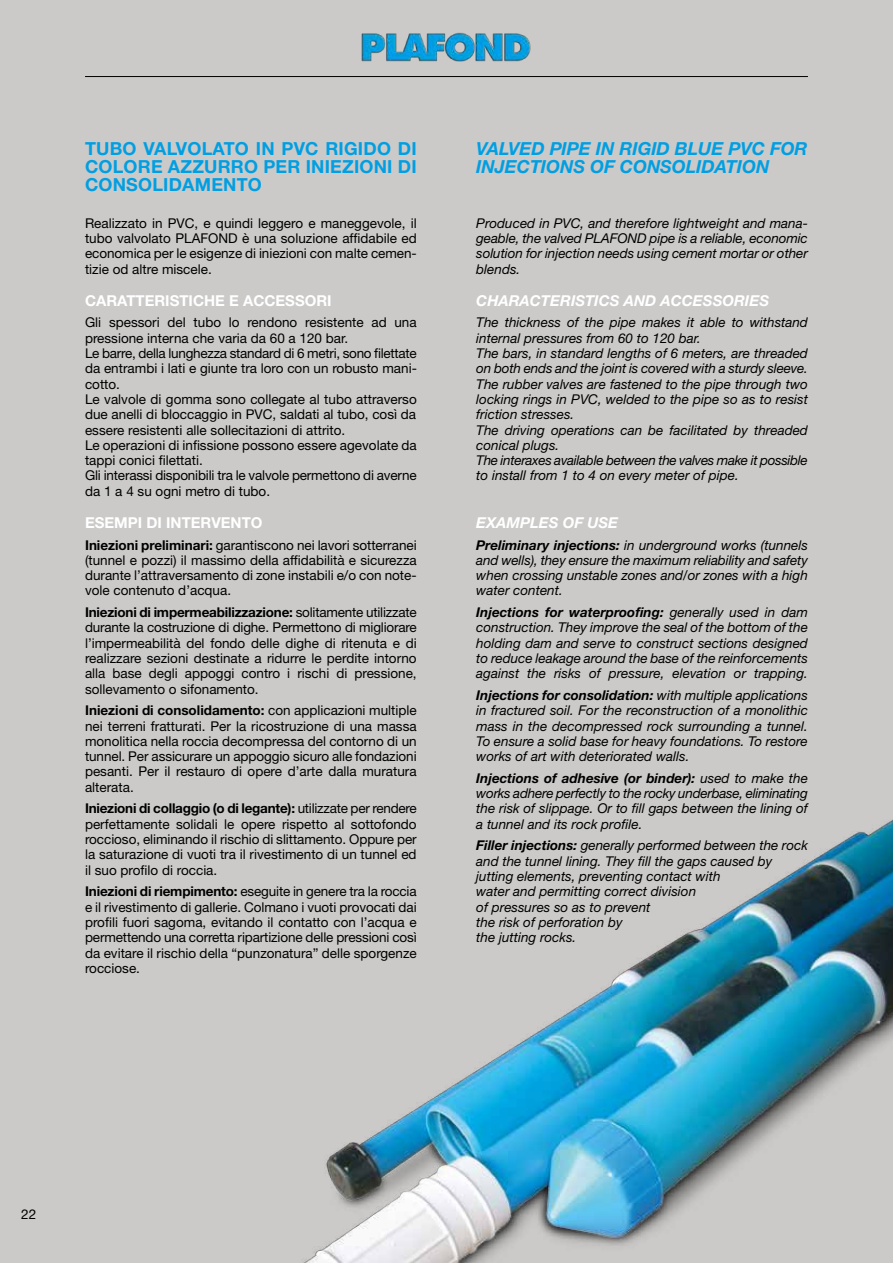
<style>
.page{position:relative;width:893px;height:1263px;background:#cbcac8}
.page>*{position:absolute;margin:0;border:0;box-sizing:border-box;transform-origin:0 0}
.t1{font:700 18px/18px "Helvetica Neue";letter-spacing:.01em;color:#009fe3;text-align:justify}
.t2{font:italic 700 18px/18px "Helvetica Neue";letter-spacing:-.005em;color:#009fe3}
.t3{font:700 15px "Helvetica Neue";color:#fff}
.t4{font:italic 700 15px "Helvetica Neue";color:#fff}
.t5{font:13.5px/15.3px "Helvetica Neue";color:#000;text-align:justify}
.t6{font:italic 13.5px/15.3px "Helvetica Neue";color:#000;text-align:justify}
.s1{font-weight:700}
</style>
<div class="page">
<img style="left:304px;top:819px;width:589px;height:444px">
<img style="left:361px;top:32px;width:170px;height:30px">
<hr style="left:85px;top:76px;width:723px;height:1px;background:#000">
<h1 class="t1" style="left:85px;top:139px;width:333px">TUBO VALVOLATO IN PVC RIGIDO DI COLORE AZZURRO PER INIEZIONI DI CONSOLIDAMENTO</h1>
<p class="t5" style="left:85px;top:215px;width:333px">Realizzato in PVC, e quindi leggero e maneggevole, il tubo valvolato PLAFOND è una soluzione affidabile ed economica per le esigenze di iniezioni con malte cemen&shy;tizie od altre miscele.</p>
<p class="t3" style="left:85px;top:291px;width:248px">CARATTERISTICHE E ACCESSORI</p>
<p class="t5" style="left:85px;top:315px;width:333px;text-align:left">Gli spessori del tubo lo rendono resistente ad una pressione interna che varia da 60 a 120 bar.<br>Le barre, della lunghezza standard di 6 metri, sono filettate da entrambi i lati e giunte tra loro con un robusto mani&shy;cotto.<br>Le valvole di gomma sono collegate al tubo attraverso due anelli di bloccaggio in PVC, saldati al tubo, così da essere resistenti alle sollecitazioni di attrito.<br>Le operazioni di infissione possono essere agevolate da tappi conici filettati.<br>Gli interassi disponibili tra le valvole permettono di averne da 1 a 4 su ogni metro di tubo.</p>
<p class="t3" style="left:85px;top:513px;width:179px">ESEMPI DI INTERVENTO</p>
<p class="t5" style="left:85px;top:537px;width:333px"><span class="s1">Iniezioni preliminari:</span> garantiscono nei lavori sotterranei (tunnel e pozzi) il massimo della affidabilità e sicurezza durante l’attraversamento di zone instabili e/o con note&shy;vole contenuto d’acqua.</p>
<p class="t5" style="left:85px;top:604px;width:333px"><span class="s1">Iniezioni di impermeabilizzazione:</span> solitamente utilizzate durante la costruzione di dighe. Permettono di migliorare l’impermeabilità del fondo delle dighe di ritenuta e di realizzare sezioni destinate a ridurre le perdite intorno alla base degli appoggi contro i rischi di pressione, sollevamento o sifonamento.</p>
<p class="t5" style="left:85px;top:703px;width:333px"><span class="s1">Iniezioni di consolidamento:</span> con applicazioni multiple nei terreni fratturati. Per la ricostruzione di una massa monolitica nella roccia decompressa del contorno di un tunnel. Per assicurare un appoggio sicuro alle fondazioni pesanti. Per il restauro di opere d’arte dalla muratura alterata.</p>
<p class="t5" style="left:85px;top:801px;width:333px"><span class="s1">Iniezioni di collaggio (o di legante):</span> utilizzate per rendere perfettamente solidali le opere rispetto al sottofondo roccioso, eliminando il rischio di slittamento. Oppure per la saturazione di vuoti tra il rivestimento di un tunnel ed il suo profilo di roccia.</p>
<p class="t5" style="left:85px;top:884px;width:333px"><span class="s1">Iniezioni di riempimento:</span> eseguite in genere tra la roccia e il rivestimento di gallerie. Colmano i vuoti provocati dai profili fuori sagoma, evitando il contatto con l’acqua e permettendo una corretta ripartizione delle pressioni così da evitare il rischio della “punzonatura” delle sporgenze rocciose.</p>
<h1 class="t2" style="left:476px;top:139px;width:333px">VALVED PIPE IN RIGID BLUE PVC FOR<br>INJECTIONS OF CONSOLIDATION</h1>
<p class="t6" style="left:476px;top:215px;width:333px">Produced in PVC, and therefore lightweight and mana&shy;geable, the valved PLAFOND pipe is a reliable, economic solution for injection needs using cement mortar or other blends.</p>
<p class="t4" style="left:476px;top:291px;width:294px">CHARACTERISTICS AND ACCESSORIES</p>
<p class="t6" style="left:476px;top:315px;width:333px;text-align:left">The thickness of the pipe makes it able to withstand internal pressures from 60 to 120 bar.<br>The bars, in standard lengths of 6 meters, are threaded on both ends and the joint is covered with a sturdy sleeve.<br>The rubber valves are fastened to the pipe through two locking rings in PVC, welded to the pipe so as to resist friction stresses.<br>The driving operations can be facilitated by threaded conical plugs.<br>The interaxes available between the valves make it possible to install from 1 to 4 on every meter of pipe.</p>
<p class="t4" style="left:476px;top:513px;width:143px">EXAMPLES OF USE</p>
<p class="t6" style="left:476px;top:537px;width:333px"><span class="s1">Preliminary injections:</span> in underground works (tunnels and wells), they ensure the maximum reliability and safety when crossing unstable zones and/or zones with a high water content.</p>
<p class="t6" style="left:476px;top:604px;width:333px"><span class="s1">Injections for waterproofing:</span> generally used in dam construction. They improve the seal of the bottom of the holding dam and serve to construct sections designed to reduce leakage around the base of the reinforcements against the risks of pressure, elevation or trapping.</p>
<p class="t6" style="left:476px;top:687px;width:333px"><span class="s1">Injections for consolidation:</span> with multiple applications in fractured soil. For the reconstruction of a monolithic mass in the decompressed rock surrounding a tunnel.<br>To ensure a solid base for heavy foundations. To restore works of art with deteriorated walls.</p>
<p class="t6" style="left:476px;top:770px;width:333px"><span class="s1">Injections of adhesive (or binder):</span> used to make the works adhere perfectly to the rocky underbase, eliminating the risk of slippage. Or to fill gaps between the lining of a tunnel and its rock profile.</p>
<p class="t6" style="left:476px;top:838px;width:333px;text-align:left"><span class="s1">Filler injections:</span> generally performed between the rock and the tunnel lining. They fill the gaps caused by jutting elements, preventing contact with<br>water and permitting correct division<br>of pressures so as to prevent<br>the risk of perforation by<br>the jutting rocks.</p>
<p class="t5" style="left:21px;top:1207px;width:17px">22</p>
</div>
